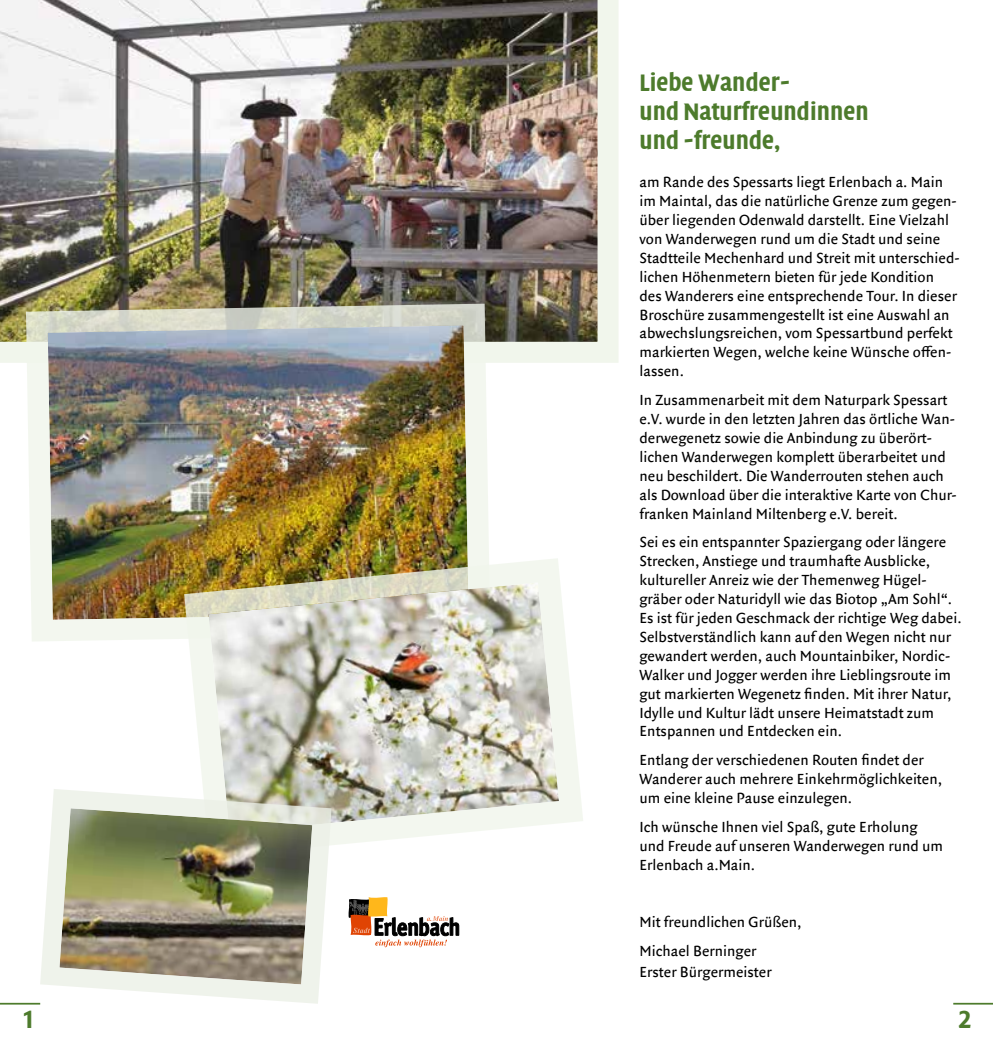
<style>
.page{position:relative;width:993px;height:1042px;background:#fff}
.page>*{position:absolute;margin:0;border:0;box-sizing:border-box;transform-origin:0 0}
.t1{font:700 25.72px "Quadraat Head Offc";color:#4d7b2c}
.t2{font:700 24.5px/29.4px "Quadraat Head Offc";color:#4d7b2c}
.t3{font:15.75px/18.9px "Quadraat Sans Offc";color:#000}
</style>
<div class="page">
<hr style="left:0;top:1003px;width:40px;height:1px;background:#4d7b2c">
<hr style="left:952px;top:1003px;width:40px;height:1px;background:#4d7b2c">
<img style="left:0;top:0;width:618px;height:363px">
<img style="left:24px;top:302px;width:468px;height:339px">
<img style="left:182px;top:556px;width:401px;height:289px">
<img style="left:38px;top:787px;width:295px;height:218px">
<svg style="left:348px;top:897px;width:111px;height:50px"></svg>
<h2 class="t2" style="left:639px;top:68px;width:231px">Liebe Wander-<br>und Naturfreundinnen und -freunde,</h2>
<p class="t3" style="left:639px;top:173px;width:321px">am Rande des Spessarts liegt Erlenbach a. Main im Maintal, das die natürliche Grenze zum gegen&shy;über liegenden Odenwald darstellt. Eine Vielzahl von Wanderwegen rund um die Stadt und seine Stadtteile Mechenhard und Streit mit unterschied&shy;lichen Höhenmetern bieten für jede Kondition des Wanderers eine entsprechende Tour. In dieser Broschüre zusammengestellt ist eine Auswahl an abwechslungsreichen, vom Spessartbund perfekt markierten Wegen, welche keine Wünsche offen&shy;lassen.</p>
<p class="t3" style="left:639px;top:391px;width:319px">In Zusammenarbeit mit dem Naturpark Spessart e.V. wurde in den letzten Jahren das örtliche Wan&shy;derwegenetz sowie die Anbindung zu überört&shy;lichen Wanderwegen komplett überarbeitet und neu beschildert. Die Wanderrouten stehen auch als Download über die interaktive Karte von Chur&shy;franken Mainland Miltenberg e.V. bereit.</p>
<p class="t3" style="left:639px;top:533px;width:323px">Sei es ein entspannter Spaziergang oder längere Strecken, Anstiege und traumhafte Ausblicke, kultureller Anreiz wie der Themenweg Hügel&shy;gräber oder Naturidyll wie das Biotop „Am Sohl“.<br>Es ist für jeden Geschmack der richtige Weg dabei.<br>Selbstverständlich kann auf den Wegen nicht nur gewandert werden, auch Mountainbiker, Nordic-Walker und Jogger werden ihre Lieblingsroute im gut markierten Wegenetz finden. Mit ihrer Natur, Idylle und Kultur lädt unsere Heimatstadt zum Entspannen und Entdecken ein.</p>
<p class="t3" style="left:639px;top:751px;width:304px">Entlang der verschiedenen Routen findet der<br>Wanderer auch mehrere Einkehrmöglichkeiten, um eine kleine Pause einzulegen.</p>
<p class="t3" style="left:639px;top:818px;width:305px">Ich wünsche Ihnen viel Spaß, gute Erholung und Freude auf unseren Wanderwegen rund um<br>Erlenbach a.Main.</p>
<p class="t3" style="left:639px;top:908px;width:163px;line-height:28.9px">Mit freundlichen Grüßen,<br>Michael Berninger</p>
<p class="t3" style="left:639px;top:963px;width:134px">Erster Bürgermeister</p>
<h1 class="t1" style="left:22px;top:1005px;width:15px">1</h1>
<h1 class="t1" style="left:957px;top:1005px;width:15px">2</h1>
</div>
